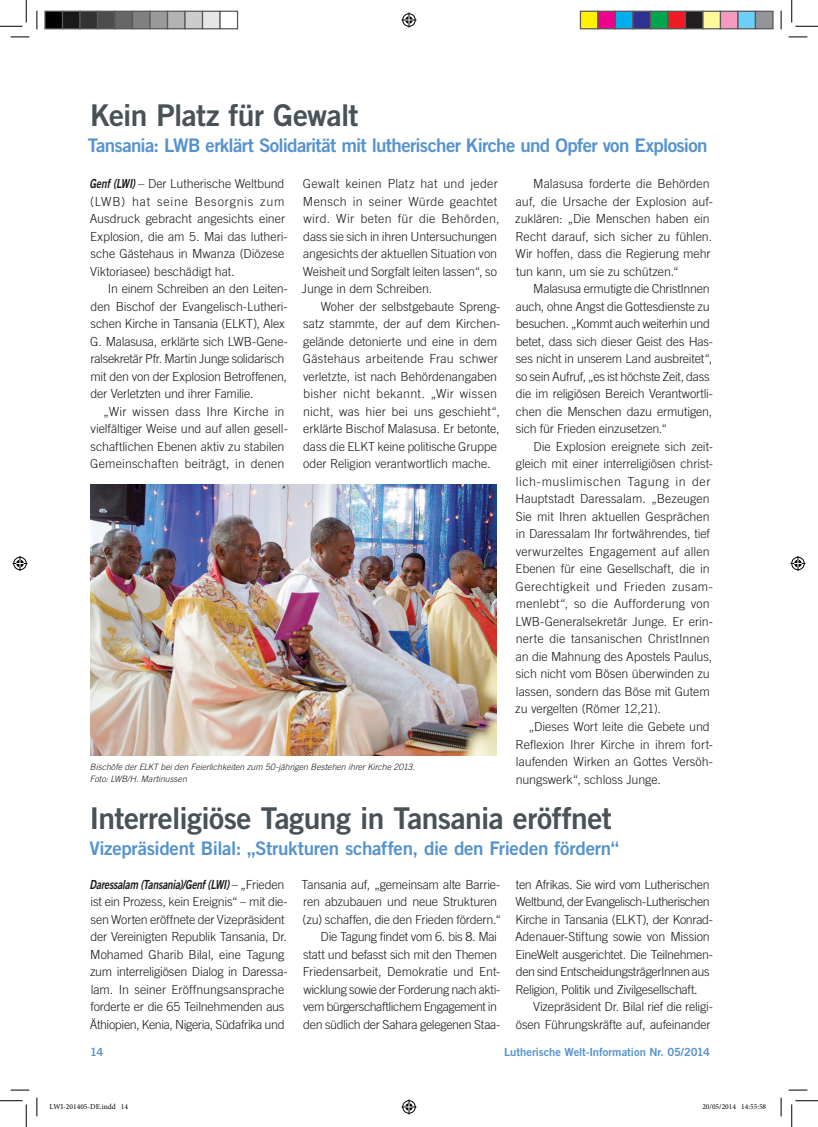
<style>
.page{position:relative;width:818px;height:1127px;background:#fff}
.page>*{position:absolute;margin:0;border:0;box-sizing:border-box;transform-origin:0 0}
.t1{font:30px "Trade Gothic LT Std Bd 2";letter-spacing:-.02em;color:#485257}
.t2{font:18.75px "Trade Gothic LT Std Bd 2";letter-spacing:-.03em;color:#5693ce}
.t3{font:300 12.5px/17.5px "Trade Gothic LT Std";letter-spacing:-.01em;color:#1c1c1b}
.t4{font:300 12.5px/17.5px "Trade Gothic LT Std";letter-spacing:-.03em;color:#1c1c1b}
.t5{font:12.5px "Trade Gothic LT Std Bd 2 Obl";letter-spacing:-.02em;color:#1c1c1b;scale:.8 1}
.t6{font:300 12.5px "Trade Gothic LT Std";letter-spacing:-.035em;color:#1c1c1b}
.t7{font:11.25px "Trade Gothic LT Std Bd 2";letter-spacing:-.005em;color:#5693ce}
.t8{font:italic 300 8.75px/12.5px "Trade Gothic LT Std";color:#1c1c1b}
.t9{font:7.5px "Minion Pro";color:#000}
.s1{font-family:"Trade Gothic LT Std Bd 2 Obl";font-weight:400}
.s2{font-family:"Trade Gothic LT Std";font-weight:300}
</style>
<div class="page">
<img style="left:90px;top:484px;width:407px;height:271px">
<svg style="left:11px;top:36px;width:18px;height:2px"></svg>
<svg style="left:788px;top:36px;width:19px;height:2px"></svg>
<svg style="left:11px;top:1089px;width:18px;height:1px"></svg>
<svg style="left:788px;top:1089px;width:19px;height:1px"></svg>
<svg style="left:36px;top:11px;width:2px;height:18px"></svg>
<svg style="left:36px;top:1097px;width:2px;height:18px"></svg>
<svg style="left:780px;top:11px;width:2px;height:18px"></svg>
<svg style="left:780px;top:1097px;width:2px;height:18px"></svg>
<svg style="left:0;top:0;width:27px;height:27px"></svg>
<svg style="left:0;top:1100px;width:27px;height:26px"></svg>
<svg style="left:791px;top:0;width:27px;height:27px"></svg>
<svg style="left:791px;top:1100px;width:27px;height:26px"></svg>
<svg style="left:401px;top:13px;width:15px;height:15px"></svg>
<svg style="left:401px;top:1099px;width:15px;height:15px"></svg>
<svg style="left:13px;top:556px;width:15px;height:15px"></svg>
<svg style="left:790px;top:556px;width:15px;height:15px"></svg>
<div style="left:45px;top:11px;width:18px;height:18px;background:#000"></div>
<div style="left:44px;top:11px;width:19px;height:18px;border:1px solid #595959"></div>
<div style="left:63px;top:11px;width:17px;height:18px;background:#1a1a1a"></div>
<div style="left:62px;top:11px;width:19px;height:18px;border:1px solid #595959"></div>
<div style="left:80px;top:11px;width:18px;height:18px;background:#333"></div>
<div style="left:79px;top:11px;width:19px;height:18px;border:1px solid #595959"></div>
<div style="left:98px;top:11px;width:17px;height:18px;background:#4d4d4d"></div>
<div style="left:97px;top:11px;width:19px;height:18px;border:1px solid #595959"></div>
<div style="left:115px;top:11px;width:18px;height:18px;background:#666"></div>
<div style="left:114px;top:11px;width:19px;height:18px;border:1px solid #595959"></div>
<div style="left:133px;top:11px;width:17px;height:18px;background:#808080"></div>
<div style="left:132px;top:11px;width:19px;height:18px;border:1px solid #595959"></div>
<div style="left:150px;top:11px;width:18px;height:18px;background:#999"></div>
<div style="left:149px;top:11px;width:19px;height:18px;border:1px solid #595959"></div>
<div style="left:168px;top:11px;width:17px;height:18px;background:#b3b3b3"></div>
<div style="left:167px;top:11px;width:19px;height:18px;border:1px solid #595959"></div>
<div style="left:185px;top:11px;width:18px;height:18px;background:#ccc"></div>
<div style="left:184px;top:11px;width:19px;height:18px;border:1px solid #595959"></div>
<div style="left:203px;top:11px;width:17px;height:18px;background:#e6e6e6"></div>
<div style="left:202px;top:11px;width:19px;height:18px;border:1px solid #595959"></div>
<div style="left:219px;top:11px;width:19px;height:18px;border:1px solid #595959"></div>
<div style="left:580px;top:11px;width:18px;height:18px;background:#fff101"></div>
<div style="left:580px;top:11px;width:18px;height:18px;border:1px solid #595959"></div>
<div style="left:598px;top:11px;width:17px;height:18px;background:#ed028c"></div>
<div style="left:597px;top:11px;width:19px;height:18px;border:1px solid #595959"></div>
<div style="left:615px;top:11px;width:18px;height:18px;background:#00aeef"></div>
<div style="left:615px;top:11px;width:18px;height:18px;border:1px solid #595959"></div>
<div style="left:633px;top:11px;width:17px;height:18px;background:#2e3092"></div>
<div style="left:632px;top:11px;width:19px;height:18px;border:1px solid #595959"></div>
<div style="left:650px;top:11px;width:18px;height:18px;background:#00a54f"></div>
<div style="left:650px;top:11px;width:18px;height:18px;border:1px solid #595959"></div>
<div style="left:668px;top:11px;width:17px;height:18px;background:#ee1d23"></div>
<div style="left:667px;top:11px;width:19px;height:18px;border:1px solid #595959"></div>
<div style="left:685px;top:11px;width:18px;height:18px;background:#231f20"></div>
<div style="left:685px;top:11px;width:18px;height:18px;border:1px solid #595959"></div>
<div style="left:703px;top:11px;width:17px;height:18px;background:#fff79a"></div>
<div style="left:702px;top:11px;width:19px;height:18px;border:1px solid #595959"></div>
<div style="left:720px;top:11px;width:18px;height:18px;background:#f499c2"></div>
<div style="left:720px;top:11px;width:18px;height:18px;border:1px solid #595959"></div>
<div style="left:738px;top:11px;width:17px;height:18px;background:#6bcff6"></div>
<div style="left:737px;top:11px;width:19px;height:18px;border:1px solid #595959"></div>
<div style="left:755px;top:11px;width:18px;height:18px;background:#939598"></div>
<div style="left:755px;top:11px;width:18px;height:18px;border:1px solid #595959"></div>
<h1 class="t1" style="left:90px;top:97px;width:270px">Kein Platz für Gewalt</h1>
<h2 class="t2" style="left:88px;top:134px;width:621px">Tansania: LWB erklärt Solidarität mit lutherischer Kirche und Opfer von Explosion</h2>
<p class="t3" style="left:90px;top:175px;width:200px"><span class="s1">Genf (LWI)</span> – Der Lutherische Weltbund (LWB) hat seine Besorgnis zum Ausdruck gebracht angesichts einer Explosion, die am 5. Mai das lutheri&shy;sche Gästehaus in Mwanza (Diözese Viktoriasee) beschädigt hat.</p>
<p class="t3" style="left:90px;top:280px;width:199px;text-indent:18px">In einem Schreiben an den Leiten&shy;den Bischof der Evangelisch-Lutheri&shy;schen Kirche in Tansania (ELKT), Alex G. Malasusa, erklärte sich LWB-Gene&shy;ralsekretär Pfr. Martin Junge solidarisch mit den von der Explosion Betroffenen, der Verletzten und ihrer Familie.</p>
<p class="t3" style="left:90px;top:402px;width:199px;text-indent:13px">„Wir wissen dass Ihre Kirche in vielfältiger Weise und auf allen gesell&shy;schaftlichen Ebenen aktiv zu stabilen Gemeinschaften beiträgt, in denen</p>
<p class="t3" style="left:302px;top:175px;width:199px">Gewalt keinen Platz hat und jeder Mensch in seiner Würde geachtet wird. Wir beten für die Behörden, dass sie sich in ihren Untersuchungen angesichts der aktuellen Situation von Weisheit und Sorgfalt leiten lassen“, so Junge in dem Schreiben.</p>
<p class="t3" style="left:303px;top:297px;width:199px;text-indent:18px">Woher der selbstgebaute Spreng&shy;satz stammte, der auf dem Kirchen&shy;gelände detonierte und eine in dem Gästehaus arbeitende Frau schwer verletzte, ist nach Behördenangaben bisher nicht bekannt. „Wir wissen nicht, was hier bei uns geschieht“, erklärte Bischof Malasusa. Er betonte, dass die ELKT keine politische Gruppe oder Religion verantwortlich mache.</p>
<p class="t3" style="left:515px;top:175px;width:199px;text-indent:18px">Malasusa forderte die Behörden auf, die Ursache der Explosion auf&shy;zuklären: „Die Menschen haben ein Recht darauf, sich sicher zu fühlen.<br>Wir hoffen, dass die Regierung mehr tun kann, um sie zu schützen.“</p>
<p class="t3" style="left:516px;top:280px;width:199px;text-indent:18px">Malasusa ermutigte die ChristInnen auch, ohne Angst die Gottesdienste zu besuchen. „Kommt auch weiterhin und betet, dass sich dieser Geist des Has&shy;ses nicht in unserem Land ausbreitet“, so sein Aufruf, „es ist höchste Zeit, dass die im religiösen Bereich Verantwortli&shy;chen die Menschen dazu ermutigen, sich für Frieden einzusetzen.“</p>
<p class="t3" style="left:515px;top:437px;width:199px;text-indent:18px">Die Explosion ereignete sich zeit&shy;gleich mit einer interreligiösen christ&shy;lich-muslimischen Tagung in der Hauptstadt Daressalam. „Bezeugen Sie mit Ihren aktuellen Gesprächen in Daressalam Ihr fortwährendes, tief verwurzeltes Engagement auf allen Ebenen für eine Gesellschaft, die in Gerechtigkeit und Frieden zusam&shy;menlebt“, so die Aufforderung von LWB-Generalsekretär Junge. Er erin&shy;nerte die tansanischen ChristInnen an die Mahnung des Apostels Paulus, sich nicht vom Bösen überwinden zu lassen, sondern das Böse mit Gutem zu vergelten (Römer 12,21).</p>
<p class="t3" style="left:516px;top:717px;width:199px;text-indent:13px">„Dieses Wort leite die Gebete und Reflexion Ihrer Kirche in ihrem fort&shy;laufenden Wirken an Gottes Versöh&shy;nungswerk“, schloss Junge.</p>
<p class="t8" style="left:90px;top:760px;width:326px">Bischöfe der ELKT bei den Feierlichkeiten zum 50-jährigen Bestehen ihrer Kirche 2013.<br>Foto: LWB/H. Martinussen</p>
<h1 class="t1" style="left:90px;top:799px;width:524px">Interreligiöse Tagung in Tansania eröffnet</h1>
<h2 class="t2" style="left:89px;top:836px;width:531px">Vizepräsident Bilal: „Strukturen schaffen, die den Frieden fördern“</h2>
<p class="t5" style="left:90px;top:876px;width:245px">Daressalam (Tansania)/Genf (LWI) <span class="s2">– „Frieden</span></p>
<p class="t3" style="left:90px;top:892px;width:199px">ist ein Prozess, kein Ereignis“ – mit die&shy;sen Worten eröffnete der Vizepräsident der Vereinigten Republik Tansania, Dr.<br>Mohamed Gharib Bilal, eine Tagung zum interreligiösen Dialog in Daressa&shy;lam. In seiner Eröffnungsansprache forderte er die 65 Teilnehmenden aus Äthiopien, Kenia, Nigeria, Südafrika und</p>
<p class="t3" style="left:302px;top:875px;width:200px">Tansania auf, „gemeinsam alte Barrie-</p>
<p class="t3" style="left:303px;top:892px;width:195px">ren abzubauen und neue Strukturen</p>
<p class="t3" style="left:303px;top:910px;width:200px">(zu) schaffen, die den Frieden fördern.“</p>
<p class="t3" style="left:321px;top:927px;width:178px">Die Tagung findet vom 6. bis 8. Mai</p>
<p class="t3" style="left:303px;top:945px;width:195px">statt und befasst sich mit den Themen</p>
<p class="t3" style="left:303px;top:962px;width:199px">Friedensarbeit, Demokratie und Ent-</p>
<p class="t4" style="left:303px;top:980px;width:198px">wicklung sowie der Forderung nach akti-</p>
<p class="t6" style="left:303px;top:999px;width:195px">vem bürgerschaftlichem Engagement in</p>
<p class="t4" style="left:303px;top:1015px;width:199px">den südlich der Sahara gelegenen Staa-</p>
<p class="t4" style="left:515px;top:875px;width:199px">ten Afrikas. Sie wird vom Lutherischen Weltbund, der Evangelisch-Lutherischen Kirche in Tansania (ELKT), der Konrad-Adenauer-Stiftung sowie von Mission EineWelt ausgerichtet. Die Teilnehmen&shy;den sind EntscheidungsträgerInnen aus Religion, Politik und Zivilgesellschaft.</p>
<p class="t3" style="left:516px;top:997px;width:199px;text-align:right">Vizepräsident Dr. Bilal rief die religi&shy;ösen Führungskräfte auf, aufeinander</p>
<p class="t7" style="left:90px;top:1044px;width:15px">14</p>
<p class="t7" style="left:504px;top:1044px;width:208px">Lutherische Welt-Information Nr. 05/2014</p>
<p class="t9" style="left:49px;top:1101px;width:80px">LWI-201405-DE.indd 14</p>
<p class="t9" style="left:702px;top:1101px;width:65px">20/05/2014 14:55:58</p>
</div>
